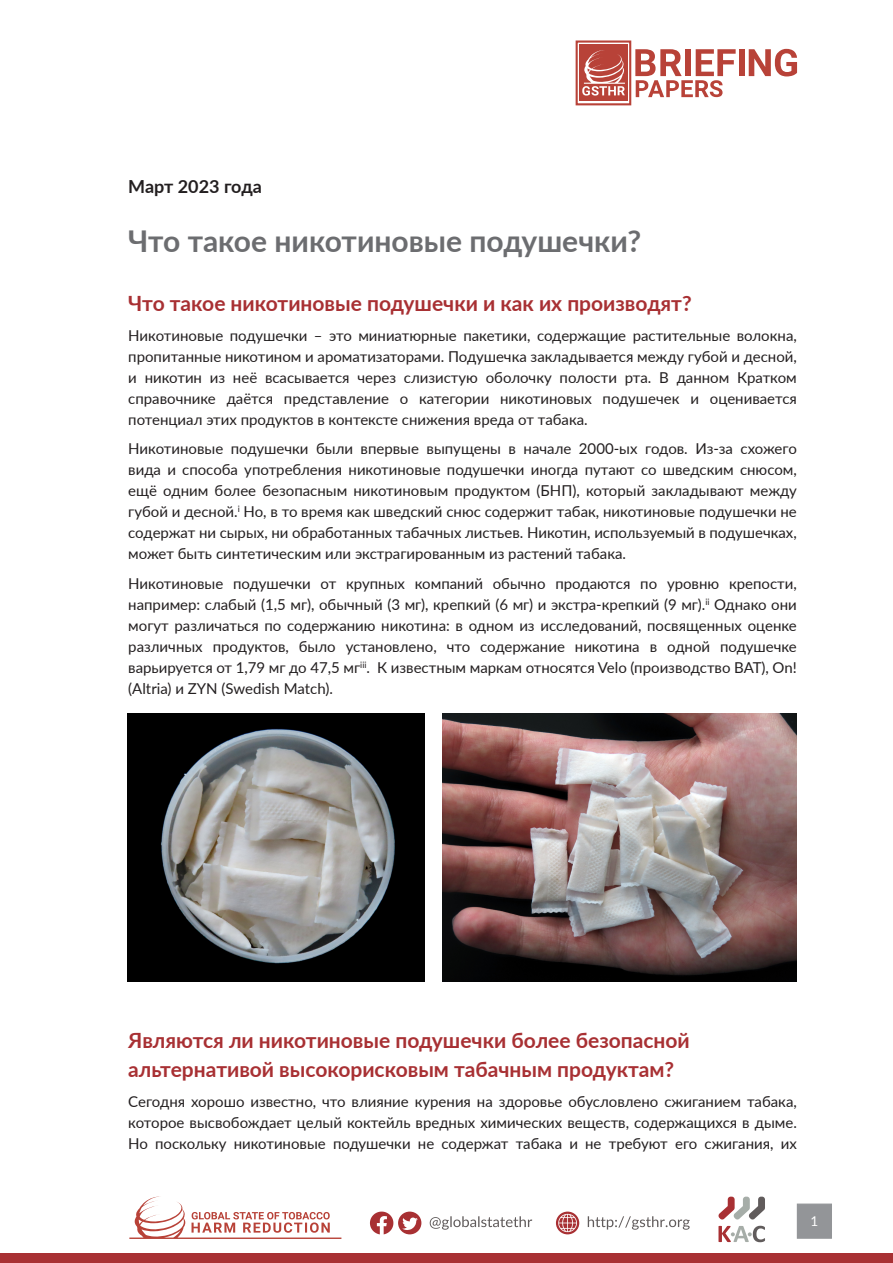
<style>
.page{position:relative;width:893px;height:1263px;background:#fff}
.page>*{position:absolute;margin:0;border:0;box-sizing:border-box;transform-origin:0 0}
.t1{font:700 30px "Lato";color:#6c6d70}
.t2{font:700 21px "Lato";color:#a83033}
.t3{font:700 18px "Lato";color:#231f20}
.t4{font:15px/21px "Lato";color:#231f20;text-align:justify}
.t5{font:13.5px "Lato";color:#fff}
</style>
<div class="page">
<div style="left:739px;top:49px;width:6px;height:27px;background:#b84238"></div>
<svg style="left:749px;top:49px;width:48px;height:27px"></svg>
<div style="left:576px;top:40px;width:55px;height:65px;border:2px solid #b84238"></div>
<div style="left:579px;top:45px;width:48px;height:56px;background:#b84238"></div>
<svg style="left:582px;top:50px;width:43px;height:46px"></svg>
<svg style="left:635px;top:49px;width:101px;height:48px"></svg>
<svg style="left:129px;top:1196px;width:212px;height:43px"></svg>
<div style="left:398px;top:1211px;width:23px;height:23px;background:#a83033;border-radius:50%"></div>
<svg style="left:402px;top:1217px;width:16px;height:13px"></svg>
<svg style="left:370px;top:1211px;width:23px;height:23px"></svg>
<svg style="left:556px;top:1211px;width:23px;height:23px"></svg>
<svg style="left:558px;top:1214px;width:19px;height:18px"></svg>
<svg style="left:718px;top:1196px;width:47px;height:24px"></svg>
<svg style="left:718px;top:1226px;width:47px;height:16px"></svg>
<svg style="left:430px;top:1216px;width:102px;height:14px"></svg>
<svg style="left:588px;top:1216px;width:102px;height:14px"></svg>
<div style="left:797px;top:1203px;width:35px;height:36px;background:#939598;border:1px solid #939598"></div>
<div style="left:0;top:1253px;width:893px;height:10px;background:#a83033"></div>
<img style="left:128px;top:713px;width:296px;height:268px">
<img style="left:442px;top:714px;width:355px;height:268px">
<p class="t3" style="left:128px;top:173px;width:135px">Март 2023 года</p>
<p class="t1" style="left:128px;top:219px;width:515px">Что такое никотиновые подушечки?</p>
<p class="t2" style="left:128px;top:288px;width:565px">Что такое никотиновые подушечки и как их производят?</p>
<p class="t4" style="left:128px;top:324px;width:670px">Никотиновые подушечки – это миниатюрные пакетики, содержащие растительные волокна, пропитанные никотином и ароматизаторами. Подушечка закладывается между губой и десной, и никотин из неё всасывается через слизистую оболочку полости рта. В данном Кратком справочнике даётся представление о категории никотиновых подушечек и оценивается потенциал этих продуктов в контексте снижения вреда от табака.</p>
<p class="t4" style="left:128px;top:438px;width:670px">Никотиновые подушечки были впервые выпущены в начале 2000-ых годов. Из-за схожего вида и способа употребления никотиновые подушечки иногда путают со шведским снюсом, ещё одним более безопасным никотиновым продуктом (БНП), который закладывают между губой и десной.<sup>i</sup> Но, в то время как шведский снюс содержит табак, никотиновые подушечки не содержат ни сырых, ни обработанных табачных листьев. Никотин, используемый в подушечках, может быть синтетическим или экстрагированным из растений табака.</p>
<p class="t4" style="left:128px;top:572px;width:670px">Никотиновые подушечки от крупных компаний обычно продаются по уровню крепости, например: слабый (1,5 мг), обычный (3 мг), крепкий (6 мг) и экстра-крепкий (9 мг).<sup>ii</sup> Однако они могут различаться по содержанию никотина: в одном из исследований, посвященных оценке различных продуктов, было установлено, что содержание никотина в одной подушечке варьируется от 1,79 мг до 47,5 мг<sup>iii</sup>. К известным маркам относятся Velo (производство BAT), On! (Altria) и ZYN (Swedish Match).</p>
<p class="t2" style="left:128px;top:1025px;width:563px">Являются ли никотиновые подушечки более безопасной</p>
<p class="t2" style="left:128px;top:1054px;width:547px">альтернативой высокорисковым табачным продуктам?</p>
<p class="t4" style="left:128px;top:1090px;width:670px">Сегодня хорошо известно, что влияние курения на здоровье обусловлено сжиганием табака, которое высвобождает целый коктейль вредных химических веществ, содержащихся в дыме.<br>Но поскольку никотиновые подушечки не содержат табака и не требуют его сжигания, их</p>
<p class="t5" style="left:810px;top:1211px;width:9px">1</p>
</div>
